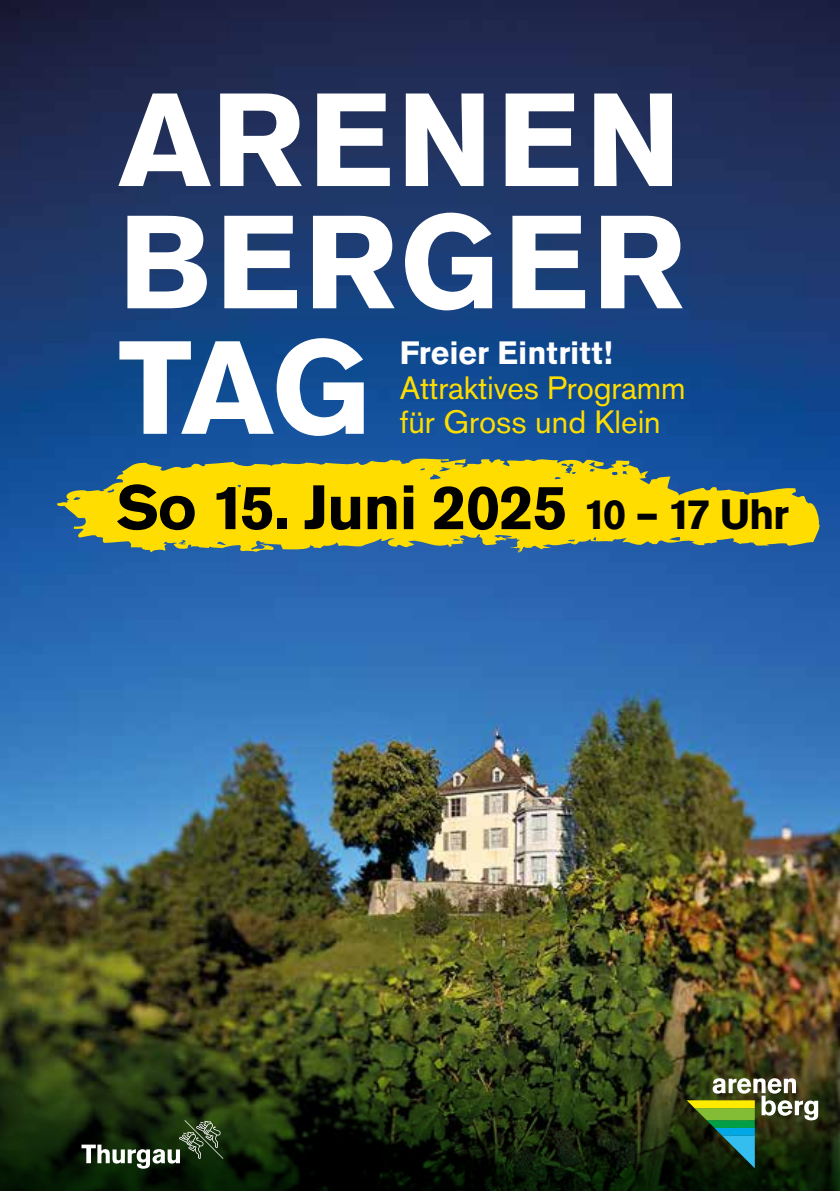
<style>
.page{position:relative;width:840px;height:1191px;background:#fff}
.page>*{position:absolute;margin:0;border:0;box-sizing:border-box;transform-origin:0 0}
.t1{font:700 131px/123.8px "Akzidenz Grotesk BQ";letter-spacing:.03em;color:#fff;text-align:justify}
.t2{font:700 62px "Akzidenz Grotesk BQ";letter-spacing:-.02em;color:#000}
.t3{font:32px/34.6px "Akzidenz Grotesk BQ";letter-spacing:-.005em;color:#fd0}
.t4{font:700 32px "Akzidenz Grotesk BQ";color:#fff}
.s1{font-size:42px}
</style>
<div class="page">
<img style="left:0;top:0;width:839px;height:969px">
<img style="left:0;top:969px;width:839px;height:222px">
<svg style="left:184px;top:1120px;width:39px;height:38px"></svg>
<svg style="left:81px;top:1120px;width:139px;height:48px;background:#384932"></svg>
<svg style="left:686px;top:1078px;width:131px;height:90px;background:#485f39"></svg>
<svg style="left:56px;top:455px;width:765px;height:97px;background:#bfb72d"></svg>
<h1 class="t1" style="left:118px;top:81px;width:567px">ARENEN BERGER TAG</h1>
<p class="t4" style="left:399px;top:334px;width:214px">Freier Eintritt!</p>
<p class="t3" style="left:399px;top:370px;width:287px">Attraktives Programm für Gross und Klein</p>
<h2 class="t2" style="left:116px;top:471px;width:673px">So 15. Juni 2025 <span class="s1">10 – 17 Uhr</span></h2>
</div>
